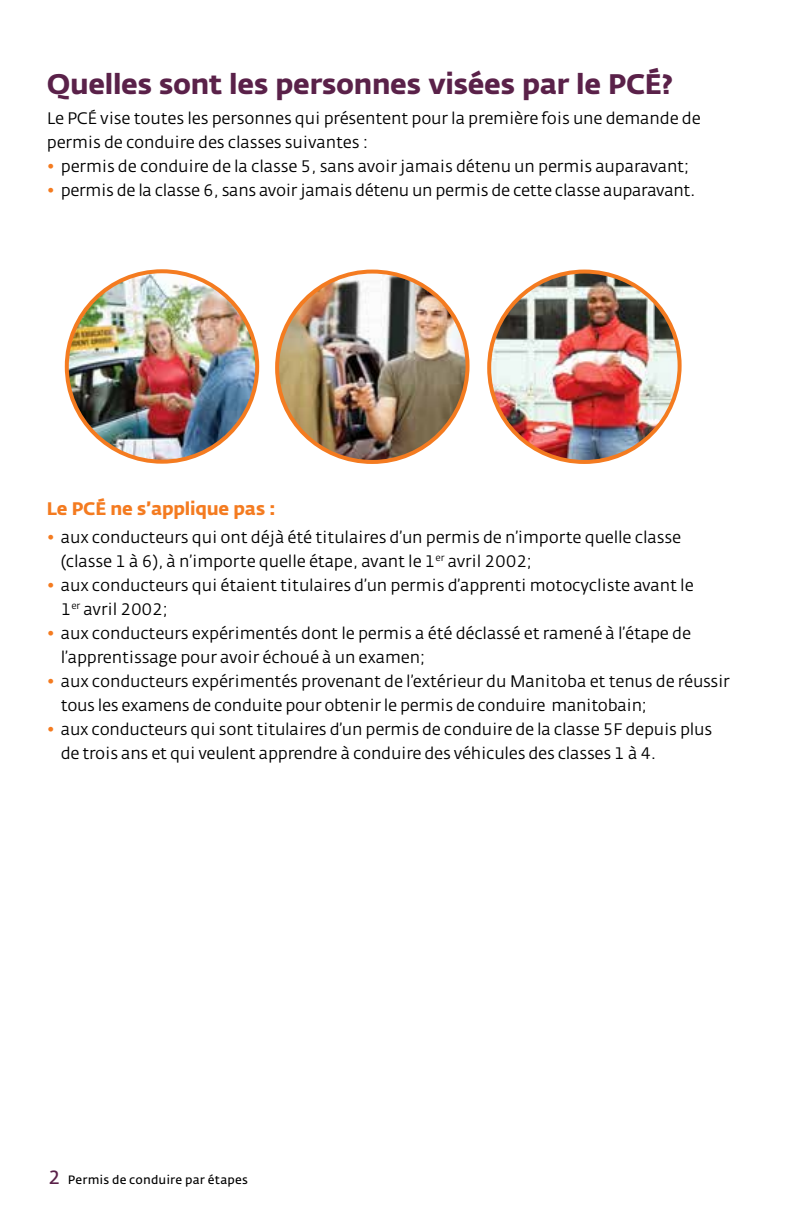
<style>
.page{position:relative;width:792px;height:1224px;background:#fff}
.page>*{position:absolute;margin:0;border:0;box-sizing:border-box;transform-origin:0 0}
.t1{font:28px "Fedra Sans Alt Bold TF";letter-spacing:-.01em;color:#5a2149}
.t2{font:18px "Fedra Sans Alt Bold TF";letter-spacing:-.01em;color:#f47b20}
.t3{font:16.4px/24px "Fedra Sans Alt Book TF";letter-spacing:-.01em;color:#000}
.t4{font:12px "Fedra Sans Alt Normal TF";letter-spacing:.015em;color:#000}
.s1{color:#f47b20}
.s2{font-size:19px;color:#5a2149}
</style>
<div class="page">
<img style="left:67px;top:272px;width:190px;height:188px">
<div style="left:65px;top:269px;width:194px;height:195px;border:4px solid #f47b20;border-radius:50%"></div>
<img style="left:489px;top:272px;width:191px;height:190px;border-radius:95px">
<div style="left:487px;top:270px;width:195px;height:194px;border:4px solid #f47b20;border-radius:50%"></div>
<img style="left:277px;top:272px;width:191px;height:190px;border-radius:93px">
<div style="left:275px;top:270px;width:195px;height:194px;border:4px solid #f47b20;border-radius:50%"></div>
<h1 class="t1" style="left:47px;top:67px;width:628px">Quelles sont les personnes visées par le PCÉ?</h1>
<p class="t3" style="left:47px;top:106px;width:655px">Le PCÉ vise toutes les personnes qui présentent pour la première fois une demande de permis de conduire des classes suivantes :</p>
<p class="t3" style="left:47px;top:154px;width:644px"><span class="s1">•</span> permis de conduire de la classe 5, sans avoir jamais détenu un permis auparavant;</p>
<p class="t3" style="left:47px;top:178px;width:650px"><span class="s1">•</span> permis de la classe 6, sans avoir jamais détenu un permis de cette classe auparavant.</p>
<p class="t2" style="left:47px;top:497px;width:230px">Le PCÉ ne s’applique pas :</p>
<p class="t3" style="left:61px;top:526px;width:622px;text-indent:-14px"><span class="s1">•</span> aux conducteurs qui ont déjà été titulaires d’un permis de n’importe quelle classe (classe 1 à 6), à n’importe quelle étape, avant le 1<sup>er</sup> avril 2002;</p>
<p class="t3" style="left:61px;top:574px;width:634px;text-indent:-14px"><span class="s1">•</span> aux conducteurs qui étaient titulaires d’un permis d’apprenti motocycliste avant le<br>1<sup>er</sup> avril 2002;</p>
<p class="t3" style="left:61px;top:622px;width:632px;text-indent:-14px"><span class="s1">•</span> aux conducteurs expérimentés dont le permis a été déclassé et ramené à l’étape de l’apprentissage pour avoir échoué à un examen;</p>
<p class="t3" style="left:61px;top:670px;width:671px;text-indent:-14px"><span class="s1">•</span> aux conducteurs expérimentés provenant de l’extérieur du Manitoba et tenus de réussir tous les examens de conduite pour obtenir le permis de conduire manitobain;</p>
<p class="t3" style="left:61px;top:718px;width:653px;text-indent:-14px"><span class="s1">•</span> aux conducteurs qui sont titulaires d’un permis de conduire de la classe 5F depuis plus de trois ans et qui veulent apprendre à conduire des véhicules des classes 1 à 4.</p>
<p class="t4" style="left:48px;top:1173px;width:202px"><span class="s2">2</span> Permis de conduire par étapes</p>
</div>
